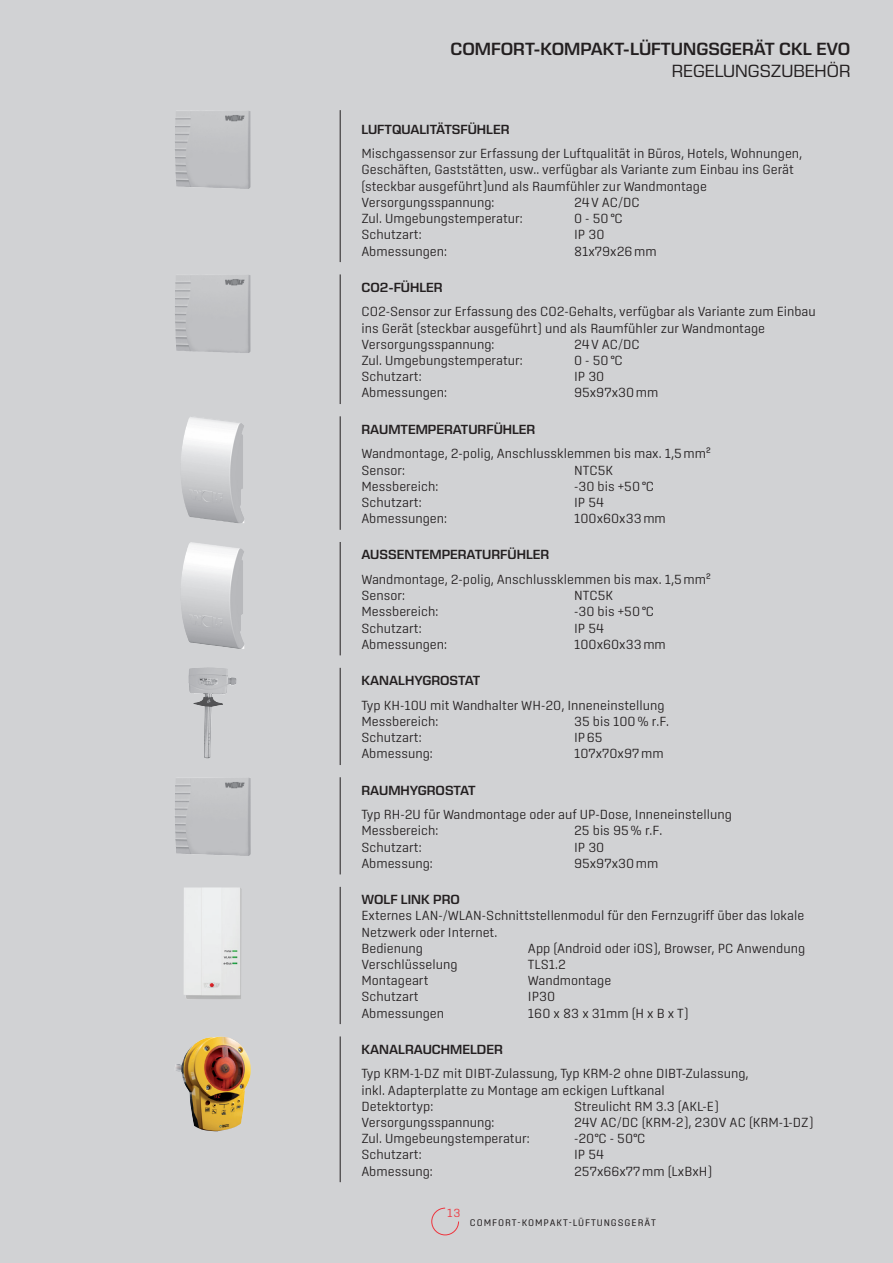
<style>
.page{position:relative;width:893px;height:1263px;background:#fff}
.page>*{position:absolute;margin:0;border:0;box-sizing:border-box;transform-origin:0 0}
.t1{font:600 18px "Eurostile Next LT Pro";color:#231f20}
.t2{font:18px "Eurostile Next LT Pro";color:#231f20}
.t3{font:300 13.5px/16.2px "Center";color:#231f20}
.t4{font:600 13.5px "Eurostile Next LT Pro";color:#231f20}
.t5{font:300 12px "Center";color:#ee343d}
.t6{font:9.75px "Center";letter-spacing:.095em;color:#231f20}
</style>
<div class="page">
<hr style="left:0;top:0;width:4px;height:1263px;background:#d1d2d4">
<div style="left:4px;top:0;width:889px;height:1263px;background:#d1d2d4"></div>
<svg style="left:431px;top:1207px;width:28px;height:29px"></svg>
<hr style="left:340px;top:110px;width:1px;height:152px;background:#231f20">
<hr style="left:340px;top:274px;width:1px;height:130px;background:#231f20">
<hr style="left:340px;top:416px;width:1px;height:114px;background:#231f20">
<hr style="left:340px;top:542px;width:1px;height:114px;background:#231f20">
<hr style="left:340px;top:668px;width:1px;height:97px;background:#231f20">
<hr style="left:340px;top:777px;width:1px;height:98px;background:#231f20">
<hr style="left:340px;top:887px;width:1px;height:137px;background:#231f20">
<hr style="left:340px;top:1036px;width:1px;height:146px;background:#231f20">
<img style="left:175px;top:111px;width:75px;height:78px">
<img style="left:175px;top:275px;width:75px;height:78px">
<img style="left:181px;top:417px;width:63px;height:106px">
<img style="left:181px;top:542px;width:63px;height:107px">
<img style="left:189px;top:668px;width:34px;height:90px">
<img style="left:175px;top:778px;width:76px;height:78px">
<img style="left:184px;top:887px;width:57px;height:112px">
<img style="left:175px;top:1036px;width:70px;height:95px">
<h1 class="t1" style="left:450px;top:39px;width:401px">COMFORT-KOMPAKT-LÜFTUNGSGERÄT CKL EVO</h1>
<h1 class="t2" style="left:672px;top:61px;width:180px">REGELUNGSZUBEHÖR</h1>
<p class="t4" style="left:361px;top:122px;width:150px">LUFTQUALITÄTSFÜHLER</p>
<p class="t3" style="left:361px;top:145px;width:442px">Mischgassensor zur Erfassung der Luftqualität in Büros, Hotels, Wohnungen, Geschäften, Gaststätten, usw.. verfügbar als Variante zum Einbau ins Gerät (steckbar ausgeführt)und als Raumfühler zur Wandmontage Versorgungsspannung:</p>
<p class="t3" style="left:574px;top:194px;width:67px">24V AC/DC</p>
<p class="t3" style="left:361px;top:210px;width:163px">Zul. Umgebungstemperatur:</p>
<p class="t3" style="left:574px;top:210px;width:50px">0 - 50°C</p>
<p class="t3" style="left:361px;top:226px;width:62px">Schutzart:</p>
<p class="t3" style="left:574px;top:226px;width:32px">IP 30</p>
<p class="t3" style="left:361px;top:243px;width:87px">Abmessungen:</p>
<p class="t3" style="left:574px;top:243px;width:84px">81x79x26mm</p>
<p class="t4" style="left:361px;top:280px;width:83px">CO2-FÜHLER</p>
<p class="t3" style="left:361px;top:303px;width:456px">CO2-Sensor zur Erfassung des CO2-Gehalts, verfügbar als Variante zum Einbau ins Gerät (steckbar ausgeführt) und als Raumfühler zur Wandmontage<br>Versorgungsspannung:</p>
<p class="t3" style="left:574px;top:336px;width:67px">24V AC/DC</p>
<p class="t3" style="left:361px;top:352px;width:163px">Zul. Umgebungstemperatur:</p>
<p class="t3" style="left:574px;top:352px;width:50px">0 - 50°C</p>
<p class="t3" style="left:361px;top:368px;width:62px">Schutzart:</p>
<p class="t3" style="left:574px;top:368px;width:32px">IP 30</p>
<p class="t3" style="left:361px;top:384px;width:87px">Abmessungen:</p>
<p class="t3" style="left:574px;top:384px;width:86px">95x97x30mm</p>
<p class="t4" style="left:361px;top:422px;width:176px">RAUMTEMPERATURFÜHLER</p>
<p class="t3" style="left:361px;top:445px;width:351px">Wandmontage, 2-polig, Anschlussklemmen bis max. 1,5mm²<br>Sensor:</p>
<p class="t3" style="left:574px;top:462px;width:41px">NTC5K</p>
<p class="t3" style="left:361px;top:478px;width:78px">Messbereich:</p>
<p class="t3" style="left:574px;top:478px;width:82px">-30 bis +50°C</p>
<p class="t3" style="left:361px;top:494px;width:62px">Schutzart:</p>
<p class="t3" style="left:574px;top:494px;width:32px">IP 54</p>
<p class="t3" style="left:361px;top:510px;width:87px">Abmessungen:</p>
<p class="t3" style="left:574px;top:510px;width:93px">100x60x33mm</p>
<p class="t4" style="left:361px;top:547px;width:189px">AUSSENTEMPERATURFÜHLER</p>
<p class="t3" style="left:361px;top:571px;width:351px">Wandmontage, 2-polig, Anschlussklemmen bis max. 1,5mm²<br>Sensor:</p>
<p class="t3" style="left:574px;top:587px;width:41px">NTC5K</p>
<p class="t3" style="left:361px;top:603px;width:78px">Messbereich:</p>
<p class="t3" style="left:574px;top:603px;width:82px">-30 bis +50°C</p>
<p class="t3" style="left:361px;top:620px;width:62px">Schutzart:</p>
<p class="t3" style="left:574px;top:620px;width:32px">IP 54</p>
<p class="t3" style="left:361px;top:636px;width:87px">Abmessungen:</p>
<p class="t3" style="left:574px;top:636px;width:93px">100x60x33mm</p>
<p class="t4" style="left:361px;top:673px;width:120px">KANALHYGROSTAT</p>
<p class="t3" style="left:361px;top:697px;width:305px">Typ KH-10U mit Wandhalter WH-20, Inneneinstellung<br>Messbereich:</p>
<p class="t3" style="left:574px;top:713px;width:97px">35 bis 100% r.F.</p>
<p class="t3" style="left:361px;top:729px;width:62px">Schutzart:</p>
<p class="t3" style="left:574px;top:729px;width:30px">IP65</p>
<p class="t3" style="left:361px;top:745px;width:73px">Abmessung:</p>
<p class="t3" style="left:574px;top:745px;width:91px">107x70x97mm</p>
<p class="t4" style="left:361px;top:782px;width:116px">RAUMHYGROSTAT</p>
<p class="t3" style="left:361px;top:806px;width:372px">Typ RH-2U für Wandmontage oder auf UP-Dose, Inneneinstellung<br>Messbereich:</p>
<p class="t3" style="left:574px;top:822px;width:90px">25 bis 95% r.F.</p>
<p class="t3" style="left:361px;top:839px;width:62px">Schutzart:</p>
<p class="t3" style="left:574px;top:839px;width:32px">IP 30</p>
<p class="t3" style="left:361px;top:855px;width:73px">Abmessung:</p>
<p class="t3" style="left:574px;top:855px;width:86px">95x97x30mm</p>
<p class="t4" style="left:361px;top:892px;width:100px">WOLF LINK PRO</p>
<p class="t3" style="left:361px;top:907px;width:444px">Externes LAN-/WLAN-Schnittstellenmodul für den Fernzugriff über das lokale<br>Netzwerk oder Internet.<br>Bedienung</p>
<p class="t3" style="left:528px;top:940px;width:279px">App (Android oder iOS), Browser, PC Anwendung</p>
<p class="t3" style="left:361px;top:956px;width:98px">Verschlüsselung</p>
<p class="t3" style="left:528px;top:956px;width:40px">TLS1.2</p>
<p class="t3" style="left:361px;top:972px;width:69px">Montageart</p>
<p class="t3" style="left:528px;top:972px;width:85px">Wandmontage</p>
<p class="t3" style="left:361px;top:988px;width:59px">Schutzart</p>
<p class="t3" style="left:528px;top:988px;width:29px">IP30</p>
<p class="t3" style="left:361px;top:1004px;width:84px">Abmessungen</p>
<p class="t3" style="left:528px;top:1004px;width:162px">160 x 83 x 31mm (H x B x T)</p>
<p class="t4" style="left:361px;top:1042px;width:143px">KANALRAUCHMELDER</p>
<p class="t3" style="left:361px;top:1065px;width:389px">Typ KRM-1-DZ mit DIBT-Zulassung, Typ KRM-2 ohne DIBT-Zulassung, inkl. Adapterplatte zu Montage am eckigen Luftkanal<br>Detektortyp:</p>
<p class="t3" style="left:574px;top:1098px;width:146px">Streulicht RM 3.3 (AKL-E)</p>
<p class="t3" style="left:361px;top:1114px;width:135px">Versorgungsspannung:</p>
<p class="t3" style="left:574px;top:1114px;width:241px">24V AC/DC (KRM-2), 230V AC (KRM-1-DZ)</p>
<p class="t3" style="left:361px;top:1130px;width:170px">Zul. Umgebeungstemperatur:</p>
<p class="t3" style="left:574px;top:1130px;width:73px">-20°C - 50°C</p>
<p class="t3" style="left:361px;top:1146px;width:62px">Schutzart:</p>
<p class="t3" style="left:574px;top:1146px;width:32px">IP 54</p>
<p class="t3" style="left:361px;top:1163px;width:73px">Abmessung:</p>
<p class="t3" style="left:574px;top:1163px;width:140px">257x66x77mm (LxBxH)</p>
<p class="t5" style="left:447px;top:1206px;width:15px">13</p>
<p class="t6" style="left:470px;top:1217px;width:188px">COMFORT-KOMPAKT-LÜFTUNGSGERÄT</p>
</div>
